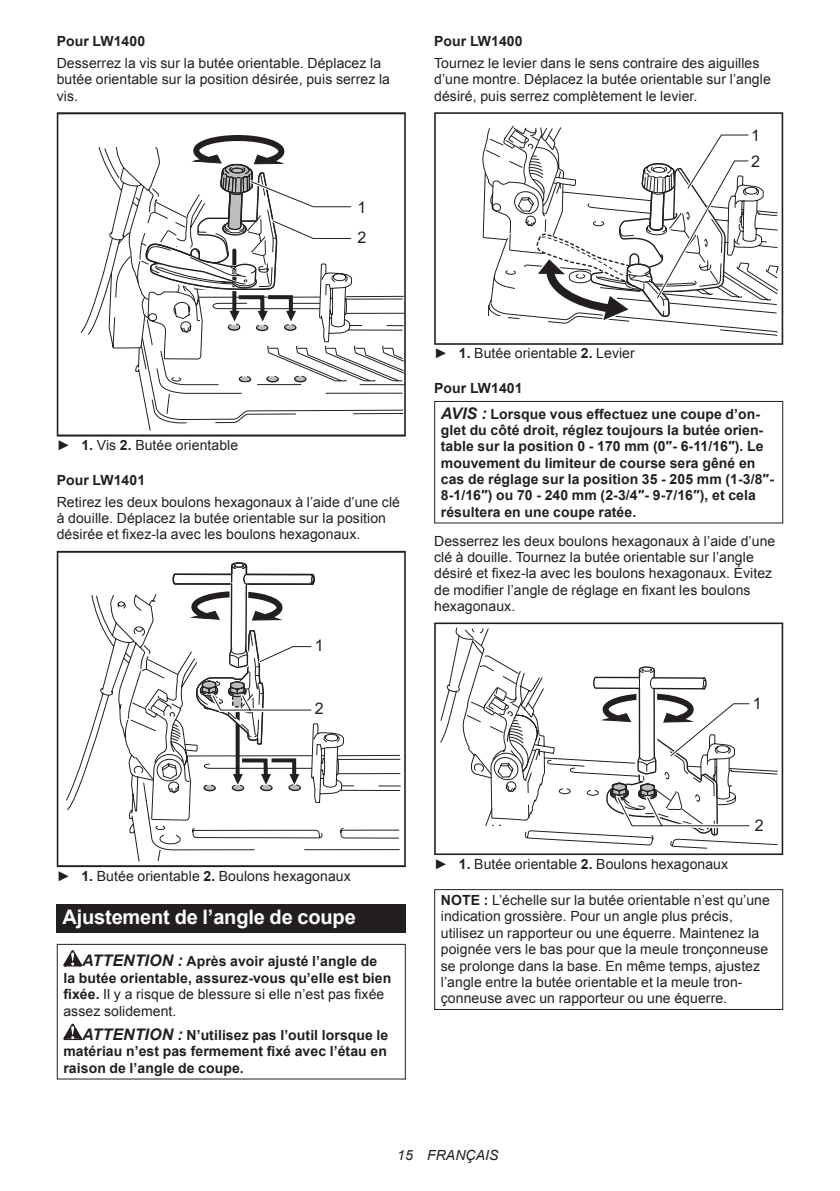
<style>
.page{position:relative;width:840px;height:1191px;background:#fff}
.page>*{position:absolute;margin:0;border:0;box-sizing:border-box;transform-origin:0 0}
.t1{font:700 20px "Arial";letter-spacing:-.01em;color:#fff}
.t2{font:16px/30.6px "Arial";color:#231f20}
.t3{font:14px/16.4px "Arial";letter-spacing:.005em;color:#231f20}
.t4{font:700 14px/16.4px "Arial";letter-spacing:.005em;color:#231f20}
.t5{font:italic 14px "Arial";letter-spacing:.005em;color:#231f20}
.s1{font-weight:700}
.s2{font-style:italic;font-size:16px}
.s3{font-weight:400}
</style>
<div class="page">
<svg style="left:57px;top:112px;width:348px;height:324px"></svg>
<svg style="left:136px;top:123px;width:268px;height:300px"></svg>
<svg style="left:57px;top:551px;width:348px;height:316px"></svg>
<svg style="left:156px;top:561px;width:159px;height:286px"></svg>
<div style="left:57px;top:904px;width:348px;height:29px;background:#231f20"></div>
<svg style="left:63px;top:950px;width:19px;height:16px"></svg>
<svg style="left:63px;top:1023px;width:19px;height:17px"></svg>
<div style="left:57px;top:944px;width:348px;height:135px;border:1px solid #231f20"></div>
<svg style="left:434px;top:112px;width:348px;height:233px"></svg>
<svg style="left:479px;top:112px;width:271px;height:214px"></svg>
<div style="left:434px;top:401px;width:348px;height:122px;border:1px solid #231f20"></div>
<svg style="left:434px;top:622px;width:348px;height:233px"></svg>
<svg style="left:544px;top:622px;width:233px;height:233px"></svg>
<div style="left:434px;top:889px;width:348px;height:121px;border:1px solid #231f20"></div>
<p class="t4" style="left:57px;top:33px;width:90px">Pour LW1400</p>
<p class="t3" style="left:57px;top:55px;width:334px">Desserrez la vis sur la butée orientable. Déplacez la butée orientable sur la position désirée, puis serrez la vis.</p>
<p class="t2" style="left:357px;top:192px;width:10px">1<br>2</p>
<p class="t4" style="left:434px;top:33px;width:90px">Pour LW1400</p>
<p class="t3" style="left:434px;top:55px;width:338px">Tournez le levier dans le sens contraire des aiguilles d’une montre. Déplacez la butée orientable sur l’angle désiré, puis serrez complètement le levier.</p>
<p class="t2" style="left:750px;top:122px;width:10px;line-height:26px">1<br>2</p>
<p class="t3" style="left:57px;top:437px;width:183px">► <span class="s1">1.</span> Vis <span class="s1">2.</span> Butée orientable</p>
<p class="t4" style="left:57px;top:472px;width:90px">Pour LW1401</p>
<p class="t3" style="left:57px;top:494px;width:344px">Retirez les deux boulons hexagonaux à l’aide d’une clé à douille. Déplacez la butée orientable sur la position désirée et fixez-la avec les boulons hexagonaux.</p>
<p class="t2" style="left:314px;top:630px;width:10px">1</p>
<p class="t2" style="left:314px;top:693px;width:10px">2</p>
<p class="t3" style="left:434px;top:345px;width:202px">► <span class="s1">1.</span> Butée orientable <span class="s1">2.</span> Levier</p>
<p class="t4" style="left:440px;top:375px;width:320px;line-height:25.6px;text-indent:-7px">Pour LW1401<br><span class="s2">AVIS :</span> Lorsque vous effectuez une coupe d’on-</p>
<p class="t4" style="left:440px;top:422px;width:334px">glet du côté droit, réglez toujours la butée orien&shy;table sur la position 0 - 170 mm (0″- 6-11/16″). Le mouvement du limiteur de course sera gêné en cas de réglage sur la position 35 - 205 mm (1-3/8″- 8-1/16″) ou 70 - 240 mm (2-3/4″- 9-7/16″), et cela résultera en une coupe ratée.</p>
<p class="t3" style="left:434px;top:532px;width:342px">Desserrez les deux boulons hexagonaux à l’aide d’une clé à douille. Tournez la butée orientable sur l’angle désiré et fixez-la avec les boulons hexagonaux. Évitez de modifier l’angle de réglage en fixant les boulons hexagonaux.</p>
<p class="t2" style="left:752px;top:687px;width:10px">1</p>
<p class="t3" style="left:57px;top:867px;width:295px">► <span class="s1">1.</span> Butée orientable <span class="s1">2.</span> Boulons hexagonaux</p>
<h1 class="t1" style="left:62px;top:904px;width:295px">Ajustement de l’angle de coupe</h1>
<p class="t4" style="left:63px;top:953px;width:329px;text-indent:19px"><span class="s2">ATTENTION :</span> Après avoir ajusté l’angle de la butée orientable, assurez-vous qu’elle est bien fixée. <span class="s3">Il y a risque de blessure si elle n’est pas fixée assez solidement.</span></p>
<p class="t4" style="left:63px;top:1027px;width:326px;text-align:justify;text-indent:19px"><span class="s2">ATTENTION :</span> N’utilisez pas l’outil lorsque le matériau n’est pas fermement fixé avec l’étau en raison de l’angle de coupe.</p>
<p class="t2" style="left:754px;top:810px;width:10px">2</p>
<p class="t3" style="left:434px;top:855px;width:295px">► <span class="s1">1.</span> Butée orientable <span class="s1">2.</span> Boulons hexagonaux</p>
<p class="t3" style="left:440px;top:892px;width:330px"><span class="s1">NOTE :</span> L’échelle sur la butée orientable n’est qu’une indication grossière. Pour un angle plus précis, utilisez un rapporteur ou une équerre. Maintenez la poignée vers le bas pour que la meule tronçonneuse se prolonge dans la base. En même temps, ajustez l’angle entre la butée orientable et la meule tron&shy;çonneuse avec un rapporteur ou une équerre.</p>
<p class="t5" style="left:397px;top:1146px;width:103px">15 FRANÇAIS</p>
</div>
